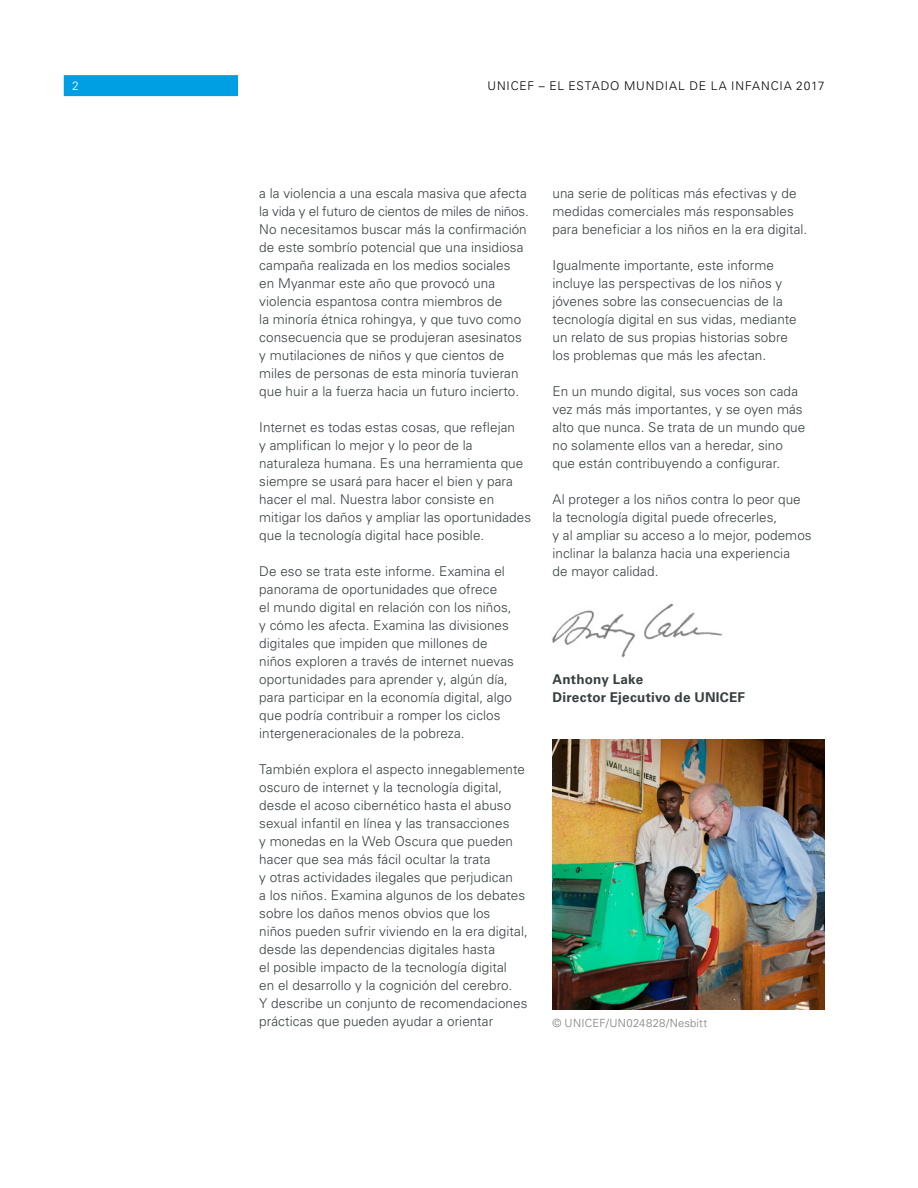
<style>
.page{position:relative;width:918px;height:1188px;background:#fff}
.page>*{position:absolute;margin:0;border:0;box-sizing:border-box;transform-origin:0 0}
.Body_text_NEW{font:300 13.5px/18px "Univers LT Std";letter-spacing:.005em;color:#383f41}
.Body_text_NEW-2{font:700 13.5px/18px "Univers LT Std";letter-spacing:.015em;color:#383f41}
.Page_Footer_Left{font:300 12px "Univers LT Std";letter-spacing:.07em;color:#000}
.t1{font:300 12px "Univers LT Std";color:#fff}
.Caption{font:300 11.25px "Univers LT Std";letter-spacing:.025em;color:#7e7e7d}
</style>
<div class="page">
<div style="left:64px;top:75px;width:174px;height:21px;background:#009fe3"></div>
<img style="left:552px;top:603px;width:170px;height:55px">
<img style="left:552px;top:739px;width:272px;height:270px">
<p class="t1" style="left:72px;top:79px;width:8px">2</p>
<p class="Page_Footer_Left" style="left:488px;top:79px;width:338px">UNICEF – EL ESTADO MUNDIAL DE LA INFANCIA 2017</p>
<p class="Body_text_NEW" style="left:259px;top:184px;width:271px">a la violencia a una escala masiva que afecta la vida y el futuro de cientos de miles de niños.<br>No necesitamos buscar más la confirmación de este sombrío potencial que una insidiosa campaña realizada en los medios sociales en Myanmar este año que provocó una violencia espantosa contra miembros de<br>la minoría étnica rohingya, y que tuvo como consecuencia que se produjeran asesinatos y mutilaciones de niños y que cientos de miles de personas de esta minoría tuvieran que huir a la fuerza hacia un futuro incierto.</p>
<p class="Body_text_NEW" style="left:259px;top:418px;width:273px">Internet es todas estas cosas, que reflejan<br>y amplifican lo mejor y lo peor de la naturaleza humana. Es una herramienta que siempre se usará para hacer el bien y para hacer el mal. Nuestra labor consiste en mitigar los daños y ampliar las oportunidades que la tecnología digital hace posible.</p>
<p class="Body_text_NEW" style="left:259px;top:562px;width:256px">De eso se trata este informe. Examina el panorama de oportunidades que ofrece<br>el mundo digital en relación con los niños, y cómo les afecta. Examina las divisiones digitales que impiden que millones de niños exploren a través de internet nuevas oportunidades para aprender y, algún día, para participar en la economía digital, algo que podría contribuir a romper los ciclos intergeneracionales de la pobreza.</p>
<p class="Body_text_NEW" style="left:259px;top:760px;width:270px">También explora el aspecto innegablemente oscuro de internet y la tecnología digital, desde el acoso cibernético hasta el abuso sexual infantil en línea y las transacciones<br>y monedas en la Web Oscura que pueden hacer que sea más fácil ocultar la trata<br>y otras actividades ilegales que perjudican<br>a los niños. Examina algunos de los debates sobre los daños menos obvios que los<br>niños pueden sufrir viviendo en la era digital, desde las dependencias digitales hasta<br>el posible impacto de la tecnología digital<br>en el desarrollo y la cognición del cerebro.<br>Y describe un conjunto de recomendaciones prácticas que pueden ayudar a orientar</p>
<p class="Body_text_NEW" style="left:552px;top:184px;width:256px">una serie de políticas más efectivas y de medidas comerciales más responsables para beneficiar a los niños en la era digital.</p>
<p class="Body_text_NEW" style="left:552px;top:256px;width:246px">Igualmente importante, este informe incluye las perspectivas de los niños y jóvenes sobre las consecuencias de la tecnología digital en sus vidas, mediante un relato de sus propias historias sobre los problemas que más les afectan.</p>
<p class="Body_text_NEW" style="left:552px;top:382px;width:254px">En un mundo digital, sus voces son cada vez más más importantes, y se oyen más alto que nunca. Se trata de un mundo que no solamente ellos van a heredar, sino que están contribuyendo a configurar.</p>
<p class="Body_text_NEW" style="left:552px;top:490px;width:261px">Al proteger a los niños contra lo peor que la tecnología digital puede ofrecerles,<br>y al ampliar su acceso a lo mejor, podemos inclinar la balanza hacia una experiencia<br>de mayor calidad.</p>
<p class="Body_text_NEW-2" style="left:552px;top:670px;width:194px">Anthony Lake<br>Director Ejecutivo de UNICEF</p>
<p class="Caption" style="left:552px;top:1016px;width:156px">© UNICEF/UN024828/Nesbitt</p>
</div>
